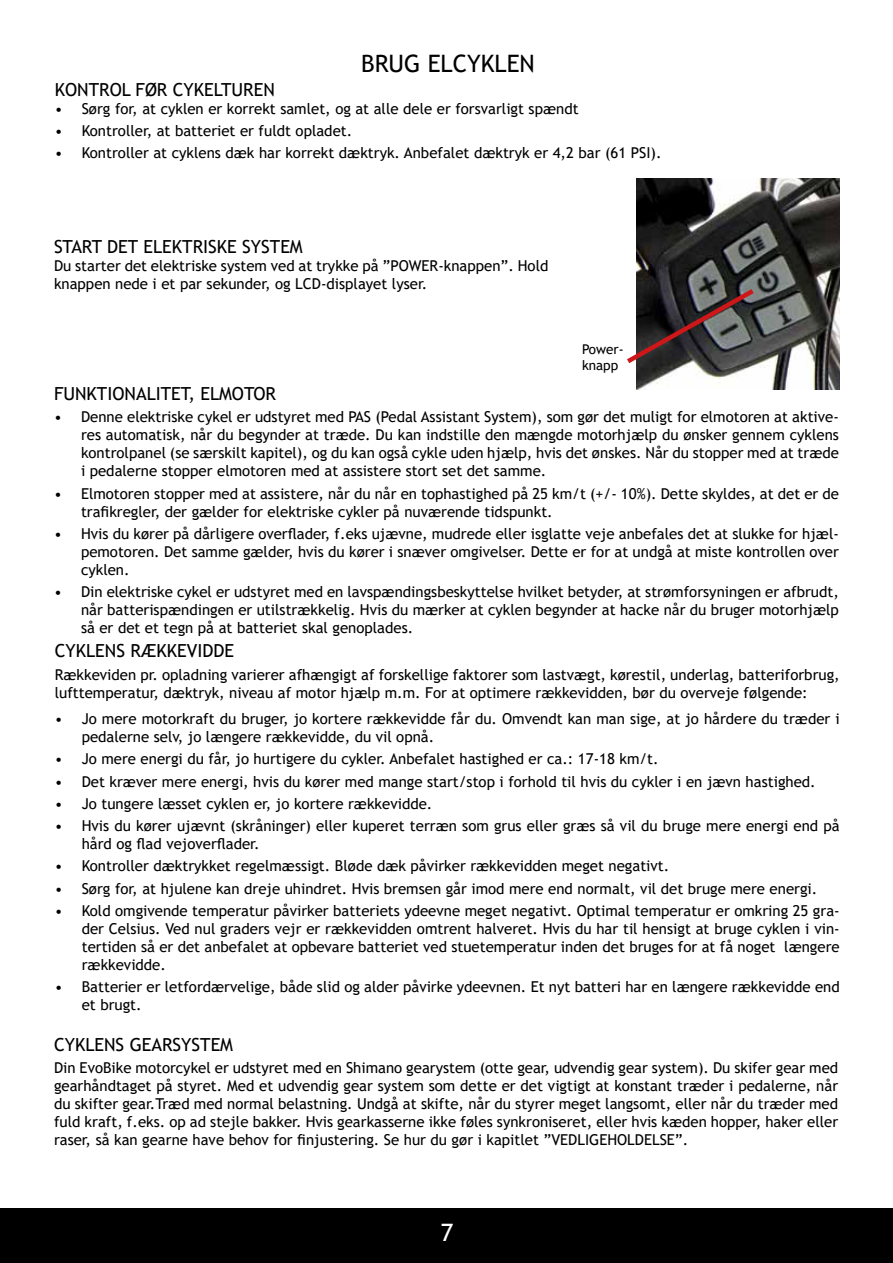
<style>
.page{position:relative;width:893px;height:1263px;background:#fff}
.page>*{position:absolute;margin:0;border:0;box-sizing:border-box;transform-origin:0 0}
.t1{font:24px "Trebuchet MS";color:#000}
.t2{font:24px "Trebuchet MS";color:#fff}
.t3{font:18px "Trebuchet MS";color:#000}
.t4{font:15px/18px "Trebuchet MS";color:#000}
.t5{font:13.5px/16.2px "Trebuchet MS";color:#000}
</style>
<div class="page">
<img style="left:636px;top:179px;width:204px;height:210px">
<svg style="left:627px;top:285px;width:132px;height:82px;background:#52494a"></svg>
<div style="left:0;top:1209px;width:893px;height:54px;background:#000"></div>
<h1 class="t1" style="left:361px;top:48px;width:175px">BRUG ELCYKLEN</h1>
<p class="t3" style="left:55px;top:78px;width:222px">KONTROL FØR CYKELTUREN</p>
<p class="t4" style="left:55px;top:99px;width:525px">• Sørg for, at cyklen er korrekt samlet, og at alle dele er forsvarligt spændt</p>
<p class="t4" style="left:55px;top:121px;width:299px">• Kontroller, at batteriet er fuldt opladet.</p>
<p class="t4" style="left:55px;top:144px;width:608px">• Kontroller at cyklens dæk har korrekt dæktryk. Anbefalet dæktryk er 4,2 bar (61 PSI).</p>
<p class="t3" style="left:54px;top:235px;width:250px">START DET ELEKTRISKE SYSTEM</p>
<p class="t4" style="left:54px;top:256px;width:496px">Du starter det elektriske system ved at trykke på ”POWER-knappen”. Hold knappen nede i et par sekunder, og LCD-displayet lyser.</p>
<p class="t5" style="left:582px;top:341px;width:43px">Power&shy;knapp</p>
<p class="t3" style="left:54px;top:382px;width:224px">FUNKTIONALITET, ELMOTOR</p>
<p class="t4" style="left:81px;top:408px;width:759px;text-align:justify;text-indent:-27px">• Denne elektriske cykel er udstyret med PAS (Pedal Assistant System), som gør det muligt for elmotoren at aktive&shy;res automatisk, når du begynder at træde. Du kan indstille den mængde motorhjælp du ønsker gennem cyklens kontrolpanel (se særskilt kapitel), og du kan også cykle uden hjælp, hvis det ønskes. Når du stopper med at træde i pedalerne stopper elmotoren med at assistere stort set det samme.</p>
<p class="t4" style="left:81px;top:484px;width:759px;text-indent:-27px">• Elmotoren stopper med at assistere, når du når en tophastighed på 25 km/t (+/- 10%). Dette skyldes, at det er de trafikregler, der gælder for elektriske cykler på nuværende tidspunkt.</p>
<p class="t4" style="left:81px;top:524px;width:759px;text-align:justify;text-indent:-27px">• Hvis du kører på dårligere overflader, f.eks ujævne, mudrede eller isglatte veje anbefales det at slukke for hjæl&shy;pemotoren. Det samme gælder, hvis du kører i snæver omgivelser. Dette er for at undgå at miste kontrollen over cyklen.</p>
<p class="t4" style="left:81px;top:583px;width:759px;text-align:justify;text-indent:-27px">• Din elektriske cykel er udstyret med en lavspændingsbeskyttelse hvilket betyder, at strømforsyningen er afbrudt, når batterispændingen er utilstrækkelig. Hvis du mærker at cyklen begynder at hacke når du bruger motorhjælp så er det et tegn på at batteriet skal genoplades.</p>
<p class="t3" style="left:55px;top:639px;width:181px">CYKLENS RÆKKEVIDDE</p>
<p class="t4" style="left:55px;top:665px;width:786px">Rækkeviden pr. opladning varierer afhængigt af forskellige faktorer som lastvægt, kørestil, underlag, batteriforbrug, lufttemperatur, dæktryk, niveau af motor hjælp m.m. For at optimere rækkevidden, bør du overveje følgende:</p>
<p class="t4" style="left:82px;top:710px;width:759px;text-indent:-27px">• Jo mere motorkraft du bruger, jo kortere rækkevidde får du. Omvendt kan man sige, at jo hårdere du træder i pedalerne selv, jo længere rækkevidde, du vil opnå.</p>
<p class="t4" style="left:55px;top:750px;width:605px">• Jo mere energi du får, jo hurtigere du cykler. Anbefalet hastighed er ca.: 17-18 km/t.</p>
<p class="t4" style="left:55px;top:772px;width:762px">• Det kræver mere energi, hvis du kører med mange start/stop i forhold til hvis du cykler i en jævn hastighed.</p>
<p class="t4" style="left:55px;top:794px;width:379px">• Jo tungere læsset cyklen er, jo kortere rækkevidde.</p>
<p class="t4" style="left:82px;top:817px;width:759px;text-indent:-27px">• Hvis du kører ujævnt (skråninger) eller kuperet terræn som grus eller græs så vil du bruge mere energi end på hård og flad vejoverflader.</p>
<p class="t4" style="left:55px;top:857px;width:616px">• Kontroller dæktrykket regelmæssigt. Bløde dæk påvirker rækkevidden meget negativt.</p>
<p class="t4" style="left:55px;top:879px;width:764px">• Sørg for, at hjulene kan dreje uhindret. Hvis bremsen går imod mere end normalt, vil det bruge mere energi.</p>
<p class="t4" style="left:82px;top:901px;width:759px;text-align:justify;text-indent:-27px">• Kold omgivende temperatur påvirker batteriets ydeevne meget negativt. Optimal temperatur er omkring 25 gra&shy;der Celsius. Ved nul graders vejr er rækkevidden omtrent halveret. Hvis du har til hensigt at bruge cyklen i vin&shy;tertiden så er det anbefalet at opbevare batteriet ved stuetemperatur inden det bruges for at få noget længere rækkevidde.</p>
<p class="t4" style="left:82px;top:978px;width:759px;text-indent:-27px">• Batterier er letfordærvelige, både slid og alder påvirke ydeevnen. Et nyt batteri har en længere rækkevidde end et brugt.</p>
<p class="t3" style="left:54px;top:1033px;width:181px">CYKLENS GEARSYSTEM</p>
<p class="t4" style="left:54px;top:1059px;width:786px;text-align:justify">Din EvoBike motorcykel er udstyret med en Shimano gearystem (otte gear, udvendig gear system). Du skifer gear med gearhåndtaget på styret. Med et udvendig gear system som dette er det vigtigt at konstant træder i pedalerne, når du skifter gear.Træd med normal belastning. Undgå at skifte, når du styrer meget langsomt, eller når du træder med fuld kraft, f.eks. op ad stejle bakker. Hvis gearkasserne ikke føles synkroniseret, eller hvis kæden hopper, haker eller raser, så kan gearne have behov for finjustering. Se hur du gør i kapitlet ”VEDLIGEHOLDELSE”.</p>
<h1 class="t2" style="left:441px;top:1217px;width:14px">7</h1>
</div>
